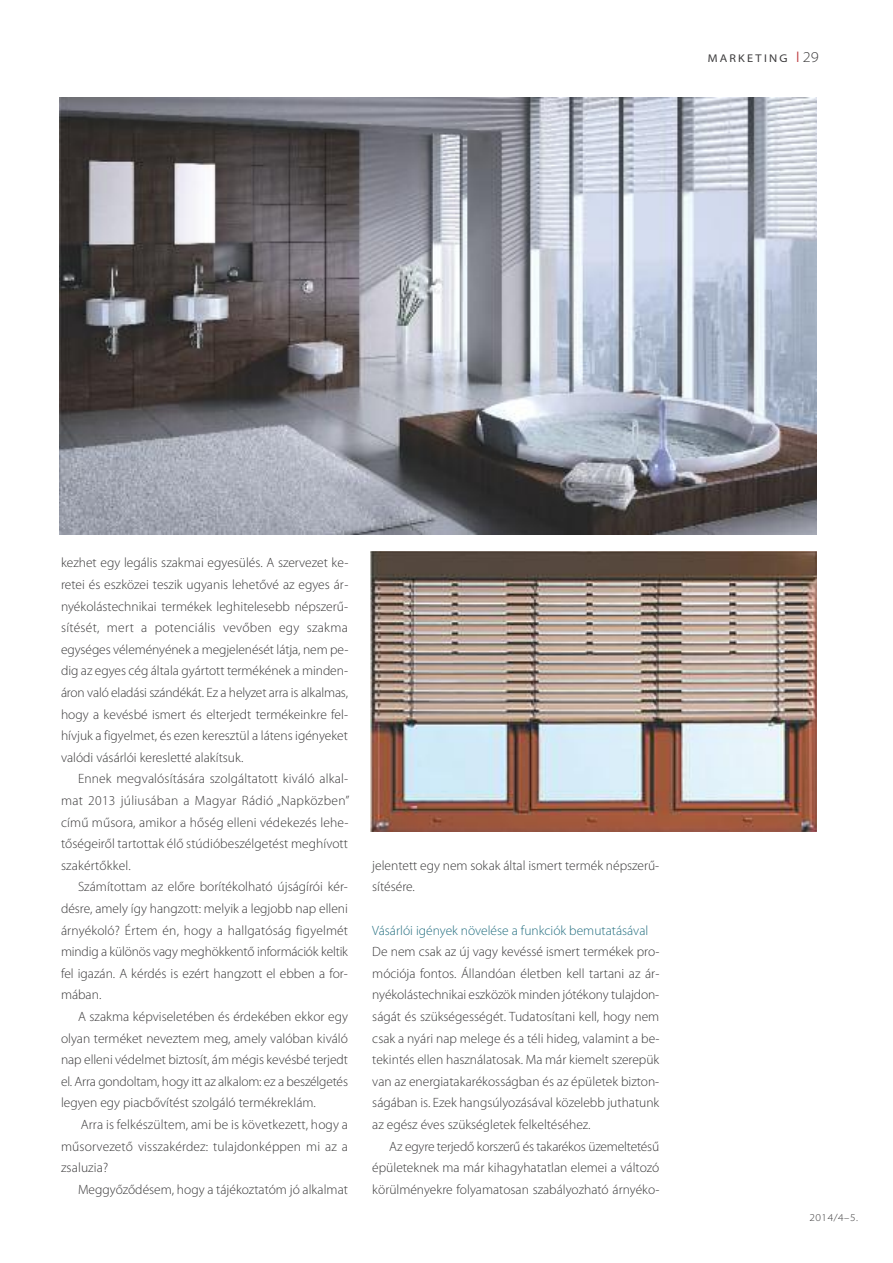
<style>
.page{position:relative;width:893px;height:1263px;background:#fff}
.page>*{position:absolute;margin:0;border:0;box-sizing:border-box;transform-origin:0 0}
.t1{font:300 13.5px/21.6px "Myriad Pro";color:#393839;text-align:justify}
.t2{font:300 13.5px "Myriad Pro";color:#256f80}
.t3{font:semi-expanded 11.25px "Myriad Pro";letter-spacing:.2em;color:#393839}
.t4{font:300 semi-expanded 10.5px "Myriad Pro";color:#393839}
.s1{color:#bc363a}
.s2{font-weight:300;font-size:15px}
</style>
<div class="page">
<img style="left:60px;top:98px;width:756px;height:437px">
<img style="left:371px;top:551px;width:445px;height:280px">
<p class="t3" style="left:708px;top:54px;width:113px">MARKETING <span class="s1">❘</span><span class="s2">29</span></p>
<p class="t1" style="left:61px;top:553px;width:289px">kezhet egy legális szakmai egyesülés. A szervezet ke&shy;retei és eszközei teszik ugyanis lehetővé az egyes ár&shy;nyékolástechnikai termékek leghitelesebb népszerű&shy;sítését, mert a potenciális vevőben egy szakma egységes véleményének a megjelenését látja, nem pe&shy;dig az egyes cég általa gyártott termékének a minden&shy;áron való eladási szándékát. Ez a helyzet arra is alkalmas, hogy a kevésbé ismert és elterjedt termékeinkre fel&shy;hívjuk a figyelmet, és ezen keresztül a látens igényeket valódi vásárlói keresletté alakítsuk.</p>
<p class="t1" style="left:61px;top:769px;width:290px;text-indent:17px">Ennek megvalósítására szolgáltatott kiváló alkal&shy;mat 2013 júliusában a Magyar Rádió „Napközben” című műsora, amikor a hőség elleni védekezés lehe&shy;tőségeiről tartottak élő stúdióbeszélgetést meghívott szakértőkkel.</p>
<p class="t1" style="left:61px;top:877px;width:289px;text-indent:17px">Számítottam az előre borítékolható újságírói kér&shy;désre, amely így hangzott: melyik a legjobb nap elleni árnyékoló? Értem én, hogy a hallgatóság figyelmét mindig a különös vagy meghökkentő információk keltik fel igazán. A kérdés is ezért hangzott el ebben a for&shy;mában.</p>
<p class="t1" style="left:61px;top:1007px;width:289px;text-indent:17px">A szakma képviseletében és érdekében ekkor egy olyan terméket neveztem meg, amely valóban kiváló nap elleni védelmet biztosít, ám mégis kevésbé terjedt el. Arra gondoltam, hogy itt az alkalom: ez a beszélgetés legyen egy piacbővítést szolgáló termékreklám.</p>
<p class="t1" style="left:61px;top:1115px;width:289px;text-indent:20px">Arra is felkészültem, ami be is következett, hogy a műsorvezető visszakérdez: tulajdonképpen mi az a zsaluzia?</p>
<p class="t1" style="left:78px;top:1179px;width:271px">Meggyőződésem, hogy a tájékoztatóm jó alkalmat</p>
<p class="t1" style="left:372px;top:855px;width:288px">jelentett egy nem sokak által ismert termék népszerű&shy;sítésére.</p>
<p class="t2" style="left:372px;top:925px;width:278px">Vásárlói igények növelése a funkciók bemutatásával</p>
<p class="t1" style="left:372px;top:942px;width:289px">De nem csak az új vagy kevéssé ismert termékek pro&shy;móciója fontos. Állandóan életben kell tartani az ár&shy;nyékolástechnikai eszközök minden jótékony tulajdon&shy;ságát és szükségességét. Tudatosítani kell, hogy nem csak a nyári nap melege és a téli hideg, valamint a be&shy;tekintés ellen használatosak. Ma már kiemelt szerepük van az energiatakarékosságban és az épületek bizton&shy;ságában is. Ezek hangsúlyozásával közelebb juthatunk az egész éves szükségletek felkeltéséhez.</p>
<p class="t1" style="left:372px;top:1136px;width:289px;text-indent:17px">Az egyre terjedő korszerű és takarékos üzemeltetésű épületeknek ma már kihagyhatatlan elemei a változó körülményekre folyamatosan szabályozható árnyéko-</p>
<p class="t4" style="left:809px;top:1214px;width:50px">2014/4–5.</p>
</div>
